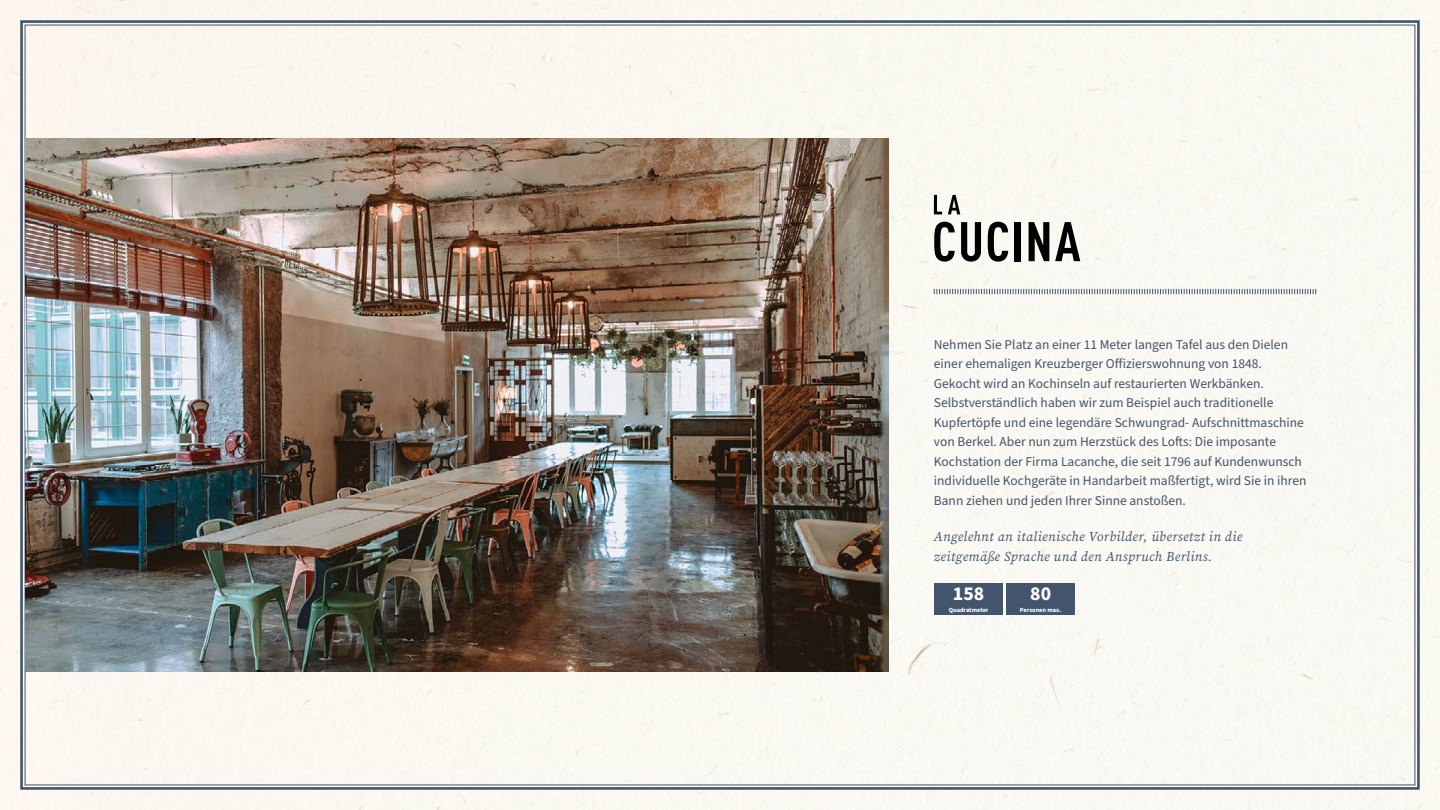
<style>
.page{position:relative;width:1440px;height:810px;background:#fff}
.page>*{position:absolute;margin:0;border:0;box-sizing:border-box;transform-origin:0 0}
.t1{font:700 19.65px "Source Sans Pro";color:#fff}
.t2{font:13.5px/19.5px "Source Sans Pro";color:#43556c}
.t3{font:italic 13.5px/19.5px "Source Serif Pro";letter-spacing:.03em;color:#43556c}
.t4{font:700 6.3px "Source Sans Pro";color:#fff}
</style>
<div class="page">
<div style="left:19px;top:19px;width:1402px;height:772px;background:#faf8f1"></div>
<svg style="left:934px;top:195px;width:8px;height:19px"></svg>
<svg style="left:948px;top:195px;width:12px;height:19px"></svg>
<svg style="left:934px;top:222px;width:21px;height:40px"></svg>
<svg style="left:961px;top:222px;width:20px;height:40px"></svg>
<svg style="left:988px;top:222px;width:20px;height:44px"></svg>
<div style="left:1015px;top:222px;width:6px;height:39px;background:#000"></div>
<svg style="left:1029px;top:222px;width:20px;height:39px"></svg>
<svg style="left:1055px;top:222px;width:25px;height:39px"></svg>
<div style="left:934px;top:583px;width:69px;height:21px;background:#43556c"></div>
<div style="left:934px;top:606px;width:69px;height:9px;background:#43556c"></div>
<div style="left:1006px;top:583px;width:69px;height:21px;background:#43556c"></div>
<div style="left:1006px;top:606px;width:69px;height:9px;background:#43556c"></div>
<svg style="left:934px;top:289px;width:382px;height:5px"></svg>
<img style="left:26px;top:138px;width:863px;height:534px">
<p class="t2" style="left:934px;top:335px;width:374px">Nehmen Sie Platz an einer 11 Meter langen Tafel aus den Dielen einer ehemaligen Kreuzberger Offizierswohnung von 1848.<br>Gekocht wird an Kochinseln auf restaurierten Werkbänken.<br>Selbstverständlich haben wir zum Beispiel auch traditionelle Kupfertöpfe und eine legendäre Schwungrad- Aufschnittmaschine von Berkel. Aber nun zum Herzstück des Lofts: Die imposante Kochstation der Firma Lacanche, die seit 1796 auf Kundenwunsch individuelle Kochgeräte in Handarbeit maßfertigt, wird Sie in ihren Bann ziehen und jeden Ihrer Sinne anstoßen.</p>
<p class="t3" style="left:934px;top:527px;width:310px">Angelehnt an italienische Vorbilder, übersetzt in die zeitgemäße Sprache und den Anspruch Berlins.</p>
<h1 class="t1" style="left:953px;top:580px;width:33px">158</h1>
<p class="t4" style="left:949px;top:606px;width:41px">Quadratmeter</p>
<h1 class="t1" style="left:1030px;top:580px;width:22px">80</h1>
<p class="t4" style="left:1020px;top:606px;width:43px">Personen max.</p>
</div>
